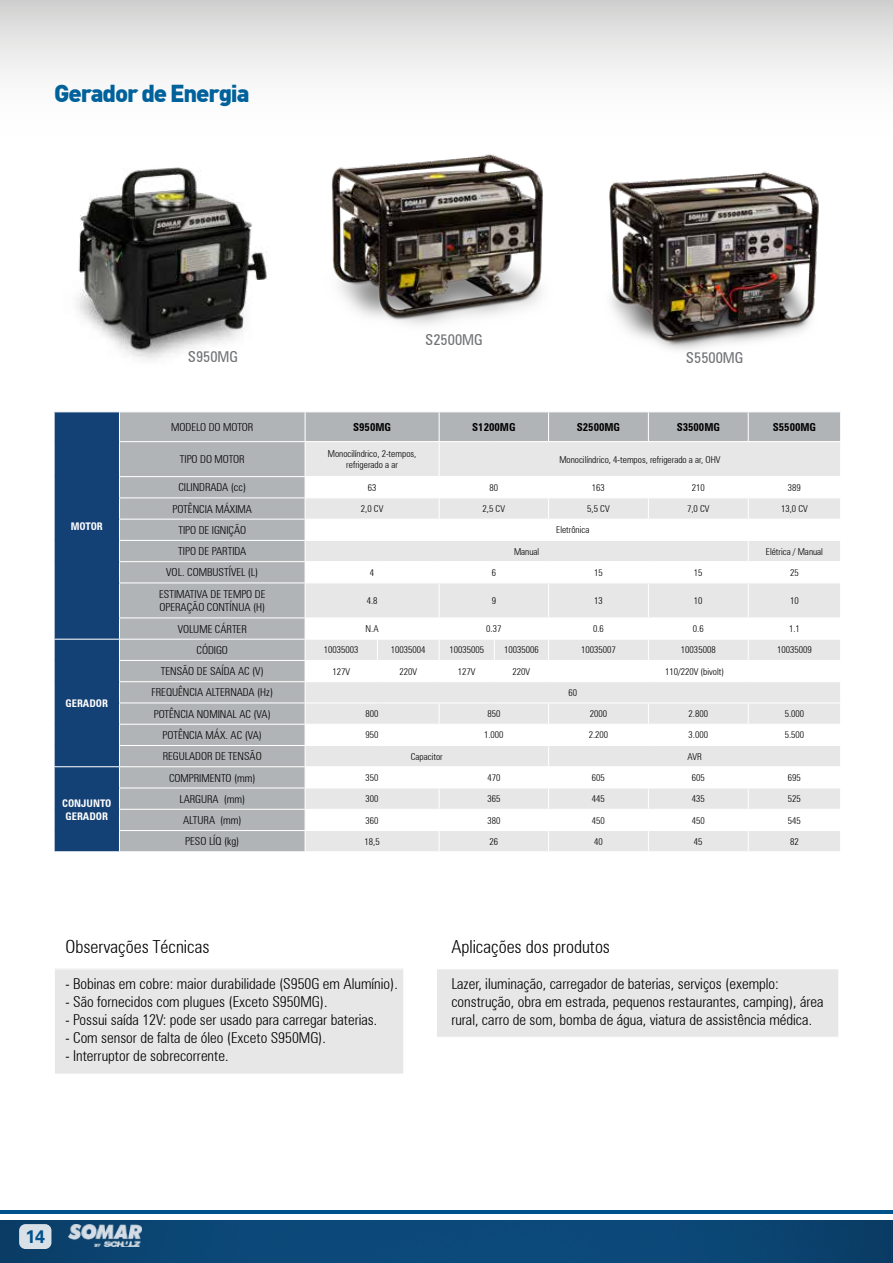
<style>
.page{position:relative;width:893px;height:1263px;background:#fff}
.page>*{position:absolute;margin:0;border:0;box-sizing:border-box;transform-origin:0 0}
.t1{font:900 24px "DIN";letter-spacing:-.05em;color:#00619b}
.t2{font:300 condensed 18px "Zurich BT";color:#030304}
.t3{font:700 18px "Zurich BT";color:#00528d}
.t4{font:300 condensed 15px/18px "Zurich BT";color:#000}
.t5{font:condensed 15px "Zurich BT";color:#707275}
.t6{font:300 condensed 10.95px/13.2px "Zurich BT";color:#000}
.t7{font:700 condensed 10.95px "Zurich BT";color:#000}
.t8{font:700 condensed 10.5px/12.6px "Zurich BT";color:#fff;text-align:center}
.t9{font:300 condensed 9.45px/11.4px "Zurich BT";color:#000;text-align:center}
</style>
<div class="page">
<hr style="left:0;top:1210px;width:893px;height:3px;background:#00528d">
<img style="left:0;top:1220px;width:892px;height:43px">
<hr style="left:892px;top:1220px;width:1px;height:43px;background:#004764">
<div style="left:0;top:0;width:893px;height:147px;background:linear-gradient(to bottom,#d7d7d7,#fff)"></div>
<div style="left:19px;top:1224px;width:32px;height:25px;background:#d9e1e7;border-radius:6px"></div>
<img style="left:68px;top:1225px;width:74px;height:21px">
<div style="left:55px;top:969px;width:348px;height:105px;background:#e7e7e8"></div>
<div style="left:436px;top:969px;width:403px;height:68px;background:#e7e7e8"></div>
<img style="left:77px;top:167px;width:190px;height:193px">
<img style="left:316px;top:143px;width:240px;height:182px">
<img style="left:609px;top:171px;width:210px;height:179px">
<div style="left:120px;top:412px;width:185px;height:439px;background:#b1b4b6"></div>
<div style="left:119px;top:660px;width:186px;height:22px;background:#b1b4b6"></div>
<hr style="left:119px;top:441px;width:186px;height:1px;background:#fff">
<hr style="left:119px;top:476px;width:186px;height:1px;background:#fff">
<hr style="left:119px;top:497px;width:186px;height:1px;background:#fff">
<hr style="left:119px;top:519px;width:186px;height:1px;background:#fff">
<hr style="left:119px;top:540px;width:186px;height:1px;background:#fff">
<hr style="left:119px;top:561px;width:186px;height:1px;background:#fff">
<hr style="left:119px;top:582px;width:186px;height:1px;background:#fff">
<hr style="left:119px;top:617px;width:186px;height:1px;background:#fff">
<hr style="left:119px;top:639px;width:186px;height:1px;background:#fff">
<hr style="left:119px;top:660px;width:186px;height:1px;background:#fff">
<hr style="left:119px;top:681px;width:186px;height:1px;background:#fff">
<hr style="left:119px;top:702px;width:186px;height:1px;background:#fff">
<hr style="left:119px;top:724px;width:186px;height:1px;background:#fff">
<hr style="left:119px;top:745px;width:186px;height:1px;background:#fff">
<hr style="left:119px;top:766px;width:186px;height:1px;background:#fff">
<hr style="left:119px;top:787px;width:186px;height:1px;background:#fff">
<hr style="left:119px;top:809px;width:186px;height:1px;background:#fff">
<hr style="left:119px;top:830px;width:186px;height:1px;background:#fff">
<div style="left:54px;top:412px;width:66px;height:440px;background:#144175"></div>
<hr style="left:119px;top:851px;width:186px;height:1px;background:#fff">
<svg style="left:305px;top:412px;width:536px;height:439px"></svg>
<h1 class="t1" style="left:54px;top:78px;width:197px">Gerador de Energia</h1>
<h3 class="t5" style="left:426px;top:330px;width:59px">S2500MG</h3>
<p class="t8" style="left:71px;top:519px;width:34px">MOTOR</p>
<p class="t8" style="left:66px;top:697px;width:44px">GERADOR</p>
<p class="t8" style="left:62px;top:797px;width:51px">CONJUNTO<br>GERADOR</p>
<h3 class="t5" style="left:188px;top:347px;width:51px">S950MG</h3>
<h3 class="t5" style="left:686px;top:349px;width:59px">S5500MG</h3>
<p class="t6" style="left:171px;top:420px;width:84px">MODELO DO MOTOR</p>
<p class="t7" style="left:353px;top:420px;width:39px">S950MG</p>
<p class="t7" style="left:472px;top:420px;width:45px">S1200MG</p>
<p class="t7" style="left:577px;top:420px;width:45px">S2500MG</p>
<p class="t7" style="left:677px;top:420px;width:45px">S3500MG</p>
<p class="t7" style="left:773px;top:420px;width:45px">S5500MG</p>
<p class="t6" style="left:180px;top:453px;width:66px">TIPO DO MOTOR</p>
<p class="t9" style="left:328px;top:448px;width:90px">Monocilíndrico, 2-tempos, refrigerado a ar</p>
<p class="t9" style="left:559px;top:454px;width:163px">Monocilíndrico, 4-tempos, refrigerado a ar, OHV</p>
<p class="t6" style="left:178px;top:481px;width:69px">CILINDRADA (cc)</p>
<p class="t9" style="left:368px;top:482px;width:10px">63</p>
<p class="t9" style="left:489px;top:482px;width:10px">80</p>
<p class="t9" style="left:592px;top:482px;width:15px">163</p>
<p class="t9" style="left:692px;top:482px;width:15px">210</p>
<p class="t9" style="left:788px;top:482px;width:15px">389</p>
<p class="t6" style="left:173px;top:502px;width:81px">POTÊNCIA MÁXIMA</p>
<p class="t9" style="left:361px;top:503px;width:24px">2,0 CV</p>
<p class="t9" style="left:483px;top:503px;width:24px">2,5 CV</p>
<p class="t9" style="left:587px;top:503px;width:24px">5,5 CV</p>
<p class="t9" style="left:687px;top:503px;width:24px">7,0 CV</p>
<p class="t9" style="left:781px;top:503px;width:28px">13,0 CV</p>
<p class="t6" style="left:178px;top:523px;width:69px">TIPO DE IGNIÇÃO</p>
<p class="t9" style="left:556px;top:524px;width:35px">Eletrônica</p>
<p class="t6" style="left:178px;top:545px;width:70px">TIPO DE PARTIDA</p>
<p class="t9" style="left:514px;top:545px;width:27px">Manual</p>
<p class="t9" style="left:766px;top:545px;width:59px">Elétrica / Manual</p>
<p class="t6" style="left:166px;top:566px;width:94px">VOL. COMBUSTÍVEL (L)</p>
<p class="t9" style="left:370px;top:567px;width:6px">4</p>
<p class="t9" style="left:492px;top:567px;width:6px">6</p>
<p class="t9" style="left:594px;top:567px;width:10px">15</p>
<p class="t9" style="left:694px;top:567px;width:10px">15</p>
<p class="t9" style="left:790px;top:567px;width:10px">25</p>
<p class="t6" style="left:159px;top:587px;width:108px">ESTIMATIVA DE TEMPO DE<br>OPERAÇÃO CONTÍNUA (H)</p>
<p class="t9" style="left:367px;top:595px;width:12px">4.8</p>
<p class="t9" style="left:492px;top:595px;width:6px">9</p>
<p class="t9" style="left:594px;top:595px;width:10px">13</p>
<p class="t9" style="left:694px;top:595px;width:10px">10</p>
<p class="t9" style="left:790px;top:595px;width:10px">10</p>
<p class="t6" style="left:178px;top:622px;width:71px">VOLUME CÁRTER</p>
<p class="t9" style="left:366px;top:623px;width:15px">N.A</p>
<p class="t9" style="left:486px;top:623px;width:17px">0.37</p>
<p class="t9" style="left:593px;top:623px;width:12px">0.6</p>
<p class="t9" style="left:693px;top:623px;width:12px">0.6</p>
<p class="t9" style="left:789px;top:623px;width:12px">1.1</p>
<p class="t6" style="left:197px;top:643px;width:33px">CÓDIGO</p>
<p class="t9" style="left:324px;top:644px;width:36px">10035003</p>
<p class="t9" style="left:391px;top:644px;width:36px">10035004</p>
<p class="t9" style="left:449px;top:644px;width:36px">10035005</p>
<p class="t9" style="left:504px;top:644px;width:36px">10035006</p>
<p class="t9" style="left:581px;top:644px;width:36px">10035007</p>
<p class="t9" style="left:681px;top:644px;width:36px">10035008</p>
<p class="t9" style="left:777px;top:644px;width:36px">10035009</p>
<p class="t6" style="left:161px;top:665px;width:104px">TENSÃO DE SAÍDA AC (V)</p>
<p class="t9" style="left:332px;top:665px;width:19px">127V</p>
<p class="t9" style="left:399px;top:665px;width:19px">220V</p>
<p class="t9" style="left:458px;top:665px;width:19px">127V</p>
<p class="t9" style="left:513px;top:665px;width:19px">220V</p>
<p class="t9" style="left:665px;top:665px;width:60px">110/220V (bivolt)</p>
<p class="t6" style="left:152px;top:686px;width:123px">FREQUÊNCIA ALTERNADA (Hz)</p>
<p class="t9" style="left:569px;top:687px;width:10px">60</p>
<p class="t6" style="left:154px;top:707px;width:118px">POTÊNCIA NOMINAL AC (VA)</p>
<p class="t9" style="left:366px;top:708px;width:15px">800</p>
<p class="t9" style="left:487px;top:708px;width:15px">850</p>
<p class="t9" style="left:590px;top:708px;width:19px">2000</p>
<p class="t9" style="left:689px;top:708px;width:21px">2.800</p>
<p class="t9" style="left:785px;top:708px;width:21px">5.000</p>
<p class="t6" style="left:163px;top:728px;width:101px">POTÊNCIA MÁX. AC (VA)</p>
<p class="t9" style="left:366px;top:729px;width:15px">950</p>
<p class="t9" style="left:484px;top:729px;width:21px">1.000</p>
<p class="t9" style="left:589px;top:729px;width:21px">2.200</p>
<p class="t9" style="left:689px;top:729px;width:21px">3.000</p>
<p class="t9" style="left:785px;top:729px;width:21px">5.500</p>
<p class="t6" style="left:163px;top:750px;width:101px">REGULADOR DE TENSÃO</p>
<p class="t9" style="left:411px;top:750px;width:34px">Capacitor</p>
<p class="t9" style="left:687px;top:750px;width:16px">AVR</p>
<p class="t6" style="left:169px;top:771px;width:88px">COMPRIMENTO (mm)</p>
<p class="t9" style="left:366px;top:772px;width:15px">350</p>
<p class="t9" style="left:487px;top:772px;width:15px">470</p>
<p class="t9" style="left:592px;top:772px;width:15px">605</p>
<p class="t9" style="left:692px;top:772px;width:15px">605</p>
<p class="t9" style="left:788px;top:772px;width:15px">695</p>
<p class="t6" style="left:179px;top:792px;width:67px">LARGURA (mm)</p>
<p class="t9" style="left:366px;top:793px;width:15px">300</p>
<p class="t9" style="left:487px;top:793px;width:15px">365</p>
<p class="t9" style="left:592px;top:793px;width:15px">445</p>
<p class="t9" style="left:692px;top:793px;width:15px">435</p>
<p class="t9" style="left:788px;top:793px;width:15px">525</p>
<p class="t6" style="left:183px;top:813px;width:60px">ALTURA (mm)</p>
<p class="t9" style="left:366px;top:814px;width:15px">360</p>
<p class="t9" style="left:487px;top:814px;width:15px">380</p>
<p class="t9" style="left:592px;top:814px;width:15px">450</p>
<p class="t9" style="left:692px;top:814px;width:15px">450</p>
<p class="t9" style="left:788px;top:814px;width:15px">545</p>
<p class="t6" style="left:185px;top:835px;width:55px">PESO LÍQ (kg)</p>
<p class="t9" style="left:365px;top:836px;width:17px">18,5</p>
<p class="t9" style="left:489px;top:836px;width:10px">26</p>
<p class="t9" style="left:594px;top:836px;width:10px">40</p>
<p class="t9" style="left:694px;top:836px;width:10px">45</p>
<p class="t9" style="left:790px;top:836px;width:10px">82</p>
<h2 class="t2" style="left:66px;top:935px;width:146px">Observações Técnicas</h2>
<h3 class="t4" style="left:66px;top:974px;width:334px">- Bobinas em cobre: maior durabilidade (S950G em Alumínio).</h3>
<h3 class="t4" style="left:66px;top:992px;width:263px">- São fornecidos com plugues (Exceto S950MG).</h3>
<h3 class="t4" style="left:66px;top:1010px;width:313px">- Possui saída 12V: pode ser usado para carregar baterias.</h3>
<h3 class="t4" style="left:66px;top:1028px;width:262px">- Com sensor de falta de óleo (Exceto S950MG).</h3>
<h3 class="t4" style="left:66px;top:1046px;width:164px">- Interruptor de sobrecorrente.</h3>
<h2 class="t2" style="left:451px;top:935px;width:160px">Aplicações dos produtos</h2>
<h3 class="t4" style="left:451px;top:974px;width:374px">Lazer, iluminação, carregador de baterias, serviços (exemplo: construção, obra em estrada, pequenos restaurantes, camping), área rural, carro de som, bomba de água, viatura de assistência médica.</h3>
<h2 class="t3" style="left:25px;top:1224px;width:21px">14</h2>
</div>
